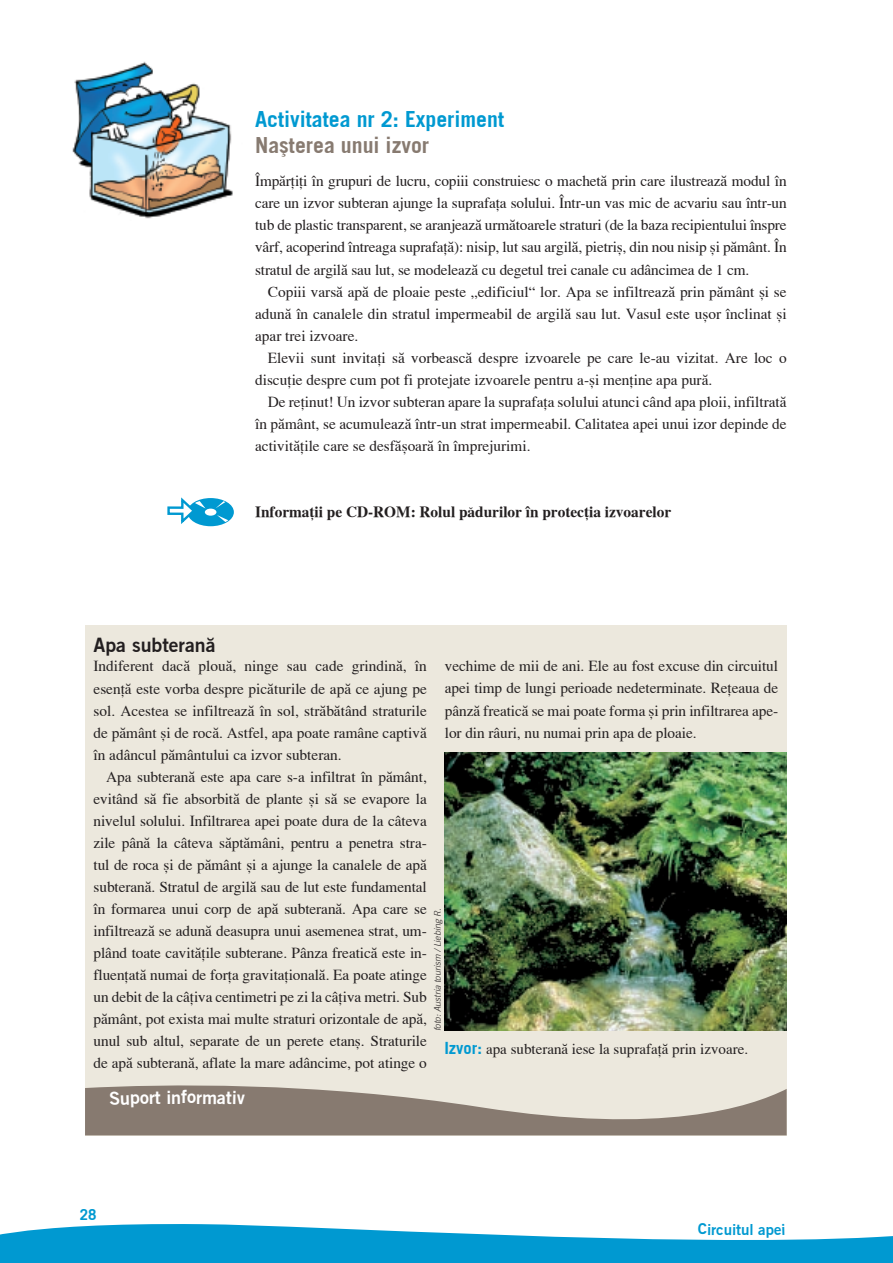
<style>
.page{position:relative;width:893px;height:1263px;background:#fff}
.page>*{position:absolute;margin:0;border:0;box-sizing:border-box;transform-origin:0 0}
.t1{font:700 21.75px "Rom Trade Gothic LT Std";color:#0099d1}
.t2{font:700 21.75px "Rom Trade Gothic LT Std";color:#877a70}
.t3{font:19.5px "Rom Trade Gothic LT Std Bold No 2";color:#231f20}
.t4{font:18px "Rom Trade Gothic LT Std Bold No 2";letter-spacing:-.01em;color:#fff}
.t5{font:15.3px/22px "Rom Times";letter-spacing:-.005em;color:#231f20;text-align:justify}
.t6{font:700 15.3px "Rom Times";color:#231f20}
.t7{font:15px "Rom Times";color:#231f20}
.t8{font:15px "Rom Trade Gothic LT Std Bold No 2";color:#0099d1}
.t9{font:700 15px "Rom Trade Gothic LT Std";color:#0099d1}
.t10{font:italic 300 9px "Rom Trade Gothic LT Std";color:#231f20}
.s1{font-family:"Rom Trade Gothic LT Std";font-weight:700;font-size:16.5px;color:#0099d1}
</style>
<div class="page">
<div style="left:85px;top:625px;width:702px;height:510px;background:#ece8dd"></div>
<img style="left:444px;top:753px;width:343px;height:278px">
<div style="left:187px;top:498px;width:47px;height:28px;background:#0099d1;border-radius:50%"></div>
<div style="left:205px;top:509px;width:11px;height:7px;background:#fff;border-radius:50%"></div>
<svg style="left:217px;top:515px;width:11px;height:7px"></svg>
<svg style="left:216px;top:501px;width:9px;height:7px"></svg>
<svg style="left:167px;top:497px;width:39px;height:28px"></svg>
<img style="left:72px;top:61px;width:161px;height:158px">
<svg style="left:0;top:1224px;width:893px;height:39px"></svg>
<svg style="left:85px;top:1085px;width:702px;height:50px"></svg>
<h1 class="t1" style="left:255px;top:106px;width:250px">Activitatea nr 2: Experiment</h1>
<h1 class="t2" style="left:255px;top:132px;width:175px">Naßterea unui izvor</h1>
<p class="t5" style="left:255px;top:170px;width:533px">Împår†i†i în grupuri de lucru, copiii construiesc o machetå prin care ilustreazå modul în care un izvor subteran ajunge la suprafa†a solului. Într-un vas mic de acvariu sau într-un tub de plastic transparent, se aranjeazå urmåtoarele straturi (de la baza recipientului înspre vârf, acoperind întreaga suprafa†å): nisip, lut sau argilå, pietriß, din nou nisip ßi påmânt. În stratul de argilå sau lut, se modeleazå cu degetul trei canale cu adâncimea de 1 cm.</p>
<p class="t5" style="left:255px;top:280px;width:533px;text-indent:13px">Copiii varså apå de ploaie peste „edificiul“ lor. Apa se infiltreazå prin påmânt ßi se adunå în canalele din stratul impermeabil de argilå sau lut. Vasul este ußor înclinat ßi apar trei izvoare.</p>
<p class="t5" style="left:255px;top:347px;width:533px;text-indent:13px">Elevii sunt invita†i så vorbeascå despre izvoarele pe care le-au vizitat. Are loc o discu†ie despre cum pot fi protejate izvoarele pentru a-ßi men†ine apa purå.</p>
<p class="t5" style="left:255px;top:391px;width:533px;text-indent:13px">De re†inut! Un izvor subteran apare la suprafa†a solului atunci când apa ploii, infiltratå în påmânt, se acumuleazå într-un strat impermeabil. Calitatea apei unui izor depinde de activitå†ile care se desfåßoarå în împrejurimi.</p>
<p class="t6" style="left:255px;top:503px;width:418px">Informa†ii pe CD-ROM: Rolul pådurilor în protec†ia izvoarelor</p>
<p class="t3" style="left:94px;top:632px;width:123px">Apa subteranå</p>
<p class="t5" style="left:94px;top:655px;width:335px">Indiferent dacå plouå, ninge sau cade grindinå, în esen†å este vorba despre picåturile de apå ce ajung pe sol. Acestea se infiltreazå în sol, stråbåtând straturile de påmânt ßi de rocå. Astfel, apa poate ramâne captivå în adâncul påmântului ca izvor subteran.</p>
<p class="t5" style="left:94px;top:766px;width:335px;text-align:left;text-indent:13px">Apa subteranå este apa care s-a infiltrat în påmânt, evitând så fie absorbitå de plante ßi så se evapore la nivelul solului. Infiltrarea apei poate dura de la câteva zile pânå la câteva såptåmâni, pentru a penetra stra-- tul de roca ßi de påmânt ßi a ajunge la canalele de apå subteranå. Stratul de argilå sau de lut este fundamental în formarea unui corp de apå subteranå. Apa care se infiltreazå se adunå deasupra unui asemenea strat, um-- plând toate cavitå†ile subterane. Pânza freaticå este in-- fluen†atå numai de for†a gravita†ionalå. Ea poate atinge un debit de la câ†iva centimetri pe zi la câ†iva metri. Sub påmânt, pot exista mai multe straturi orizontale de apå, unul sub altul, separate de un perete etanß. Straturile de apå subteranå, aflate la mare adâncime, pot atinge o</p>
<p class="t5" style="left:445px;top:655px;width:335px;text-align:left">vechime de mii de ani. Ele au fost excuse din circuitul apei timp de lungi perioade nedeterminate. Re†eaua de pânzå freaticå se mai poate forma ßi prin infiltrarea ape-- lor din râuri, nu numai prin apa de ploaie.</p>
<p class="t10" style="left:432px;top:1031px;width:124px;rotate:-90deg">foto: Austria tourism / Liebing R.</p>
<p class="t7" style="left:444px;top:1040px;width:305px"><span class="s1">Izvor:</span> apa subteranå iese la suprafa†å prin izvoare.</p>
<p class="t4" style="left:130px;top:1086px;width:32px;rotate:-1deg">port</p>
<p class="t4" style="left:166px;top:1086px;width:37px">infor</p>
<p class="t4" style="left:202px;top:1086px;width:44px;rotate:1deg">mativ</p>
<p class="t9" style="left:80px;top:1205px;width:18px">28</p>
<p class="t8" style="left:698px;top:1220px;width:40px;rotate:1deg">Circui</p>
<p class="t8" style="left:736px;top:1220px;width:31px">tul a</p>
</div>
